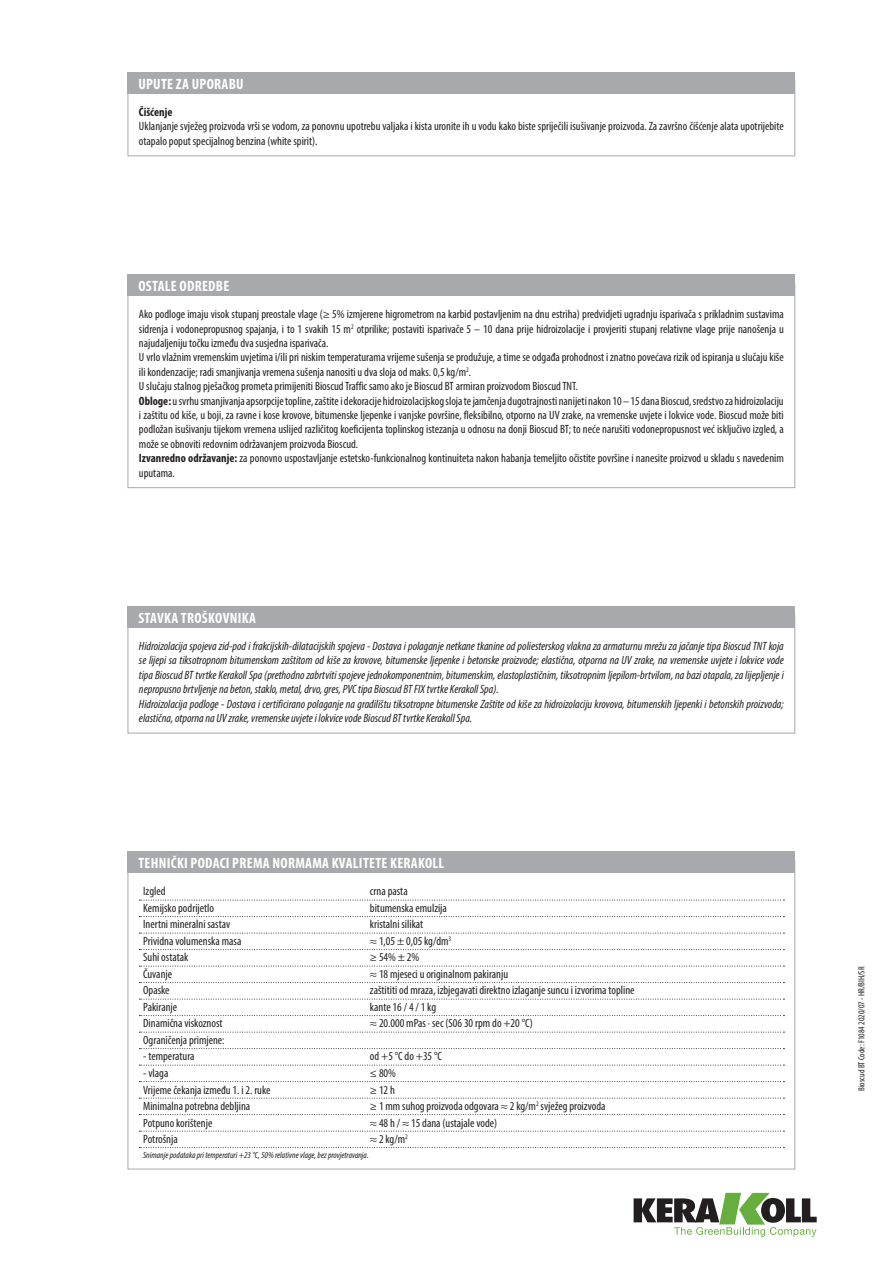
<style>
.page{position:relative;width:893px;height:1263px;background:#fff}
.page>*{position:absolute;margin:0;border:0;box-sizing:border-box;transform-origin:0 0}
.titolo_box{font:700 condensed 15px "Myriad Pro";letter-spacing:.02em;color:#fff}
.testo_box{font:condensed 12px/14.4px "Myriad Pro";color:#231f20}
.testo_box_corsivo{font:italic condensed 12px/14.4px "Myriad Pro";color:#231f20;text-align:justify}
.tabelle_-_testo{font:condensed 12px "Myriad Pro";color:#231f20}
.testo_box_bold{font:700 condensed 12px "Myriad Pro";color:#231f20}
.tabelle_-_note{font:italic condensed 9px "Myriad Pro";color:#231f20}
.notag_eco_codice_sc{font:condensed 9px "Myriad Pro";color:#231f20}
.s1{font-weight:700}
</style>
<div class="page">
<svg style="left:634px;top:1193px;width:183px;height:44px"></svg>
<div style="left:128px;top:81px;width:667px;height:75px;border:1px solid #a8a9ad"></div>
<div style="left:128px;top:72px;width:667px;height:22px;background:#a8a9ad"></div>
<div style="left:128px;top:274px;width:667px;height:22px;background:#a8a9ad"></div>
<div style="left:128px;top:615px;width:667px;height:118px;border:1px solid #a8a9ad"></div>
<div style="left:128px;top:606px;width:667px;height:21px;background:#a8a9ad"></div>
<svg style="left:139px;top:900px;width:645px;height:1px"></svg>
<svg style="left:139px;top:916px;width:645px;height:1px"></svg>
<svg style="left:139px;top:933px;width:645px;height:1px"></svg>
<svg style="left:139px;top:949px;width:645px;height:1px"></svg>
<svg style="left:139px;top:966px;width:645px;height:1px"></svg>
<svg style="left:139px;top:982px;width:645px;height:1px"></svg>
<svg style="left:139px;top:999px;width:645px;height:1px"></svg>
<svg style="left:139px;top:1015px;width:645px;height:1px"></svg>
<svg style="left:139px;top:1032px;width:645px;height:1px"></svg>
<svg style="left:139px;top:1048px;width:645px;height:1px"></svg>
<svg style="left:139px;top:1065px;width:645px;height:1px"></svg>
<svg style="left:139px;top:1081px;width:645px;height:1px"></svg>
<svg style="left:139px;top:1098px;width:645px;height:1px"></svg>
<svg style="left:139px;top:1114px;width:645px;height:1px"></svg>
<svg style="left:139px;top:1131px;width:645px;height:1px"></svg>
<svg style="left:139px;top:1147px;width:645px;height:1px"></svg>
<div style="left:128px;top:852px;width:667px;height:21px;background:#a8a9ad"></div>
<p class="titolo_box" style="left:138px;top:74px;width:107px">UPUTE ZA UPORABU</p>
<p class="testo_box_bold" style="left:139px;top:105px;width:35px">Čišćenje</p>
<p class="testo_box" style="left:139px;top:119px;width:646px">Uklanjanje svježeg proizvoda vrši se vodom, za ponovnu upotrebu valjaka i kista uronite ih u vodu kako biste spriječili isušivanje proizvoda. Za završno čišćenje alata upotrijebite otapalo poput specijalnog benzina (white spirit).</p>
<p class="titolo_box" style="left:138px;top:276px;width:93px">OSTALE ODREDBE</p>
<p class="testo_box" style="left:139px;top:307px;width:646px;text-align:justify">Ako podloge imaju visok stupanj preostale vlage (≥ 5% izmjerene higrometrom na karbid postavljenim na dnu estriha) predvidjeti ugradnju isparivača s prikladnim sustavima sidrenja i vodonepropusnog spajanja, i to 1 svakih 15 m<sup>2</sup> otprilike; postaviti isparivače 5 – 10 dana prije hidroizolacije i provjeriti stupanj relativne vlage prije nanošenja u najudaljeniju točku između dva susjedna isparivača.</p>
<p class="testo_box" style="left:139px;top:350px;width:646px">U vrlo vlažnim vremenskim uvjetima i/ili pri niskim temperaturama vrijeme sušenja se produžuje, a time se odgađa prohodnost i znatno povećava rizik od ispiranja u slučaju kiše ili kondenzacije; radi smanjivanja vremena sušenja nanositi u dva sloja od maks. 0,5 kg/m<sup>2</sup>.</p>
<p class="testo_box" style="left:139px;top:379px;width:440px">U slučaju stalnog pješačkog prometa primijeniti Bioscud Traffic samo ako je Bioscud BT armiran proizvodom Bioscud TNT.</p>
<p class="testo_box" style="left:139px;top:393px;width:646px;text-align:justify"><span class="s1">Obloge:</span> u svrhu smanjivanja apsorpcije topline, zaštite i dekoracije hidroizolacijskog sloja te jamčenja dugotrajnosti nanijeti nakon 10 – 15 dana Bioscud, sredstvo za hidroizolaciju i zaštitu od kiše, u boji, za ravne i kose krovove, bitumenske ljepenke i vanjske površine, fleksibilno, otporno na UV zrake, na vremenske uvjete i lokvice vode. Bioscud može biti podložan isušivanju tijekom vremena uslijed različitog koeficijenta toplinskog istezanja u odnosu na donji Bioscud BT; to neće narušiti vodonepropusnost već isključivo izgled, a može se obnoviti redovnim održavanjem proizvoda Bioscud.</p>
<p class="testo_box" style="left:139px;top:451px;width:646px"><span class="s1">Izvanredno održavanje:</span> za ponovno uspostavljanje estetsko-funkcionalnog kontinuiteta nakon habanja temeljito očistite površine i nanesite proizvod u skladu s navedenim uputama.</p>
<p class="titolo_box" style="left:138px;top:608px;width:119px">STAVKA TROŠKOVNIKA</p>
<p class="testo_box_corsivo" style="left:139px;top:639px;width:646px">Hidroizolacija spojeva zid-pod i frakcijskih-dilatacijskih spojeva - Dostava i polaganje netkane tkanine od poliesterskog vlakna za armaturnu mrežu za jačanje tipa Bioscud TNT koja se lijepi sa tiksotropnom bitumenskom zaštitom od kiše za krovove, bitumenske ljepenke i betonske proizvode; elastična, otporna na UV zrake, na vremenske uvjete i lokvice vode tipa Bioscud BT tvrtke Kerakoll Spa (prethodno zabrtviti spojeve jednokomponentnim, bitumenskim, elastoplastičnim, tiksotropnim ljepilom-brtvilom, na bazi otapala, za lijepljenje i nepropusno brtvljenje na beton, staklo, metal, drvo, gres, PVC tipa Bioscud BT FIX tvrtke Kerakoll Spa).</p>
<p class="testo_box_corsivo" style="left:139px;top:696px;width:646px">Hidroizolacija podloge - Dostava i certificirano polaganje na gradilištu tiksotropne bitumenske Zaštite od kiše za hidroizolaciju krovova, bitumenskih ljepenki i betonskih proizvoda; elastična, otporna na UV zrake, vremenske uvjete i lokvice vode Bioscud BT tvrtke Kerakoll Spa.</p>
<p class="titolo_box" style="left:138px;top:853px;width:307px">TEHNIČKI PODACI PREMA NORMAMA KVALITETE KERAKOLL</p>
<p class="tabelle_-_testo" style="left:143px;top:884px;width:24px">Izgled</p>
<p class="tabelle_-_testo" style="left:370px;top:884px;width:39px">crna pasta</p>
<p class="tabelle_-_testo" style="left:143px;top:901px;width:72px">Kemijsko podrijetlo</p>
<p class="tabelle_-_testo" style="left:370px;top:901px;width:78px">bitumenska emulzija</p>
<p class="tabelle_-_testo" style="left:143px;top:917px;width:89px">Inertni mineralni sastav</p>
<p class="tabelle_-_testo" style="left:370px;top:917px;width:55px">kristalni silikat</p>
<p class="tabelle_-_testo" style="left:143px;top:934px;width:100px">Prividna volumenska masa</p>
<p class="tabelle_-_testo" style="left:370px;top:934px;width:83px">≈ 1,05 ± 0,05 kg/dm<sup>3</sup></p>
<p class="tabelle_-_testo" style="left:143px;top:950px;width:47px">Suhi ostatak</p>
<p class="tabelle_-_testo" style="left:370px;top:950px;width:51px">≥ 54% ± 2%</p>
<p class="tabelle_-_testo" style="left:143px;top:967px;width:30px">Čuvanje</p>
<p class="tabelle_-_testo" style="left:370px;top:967px;width:140px">≈ 18 mjeseci u originalnom pakiranju</p>
<p class="tabelle_-_testo" style="left:143px;top:983px;width:28px">Opaske</p>
<p class="tabelle_-_testo" style="left:370px;top:983px;width:266px">zaštititi od mraza, izbjegavati direktno izlaganje suncu i izvorima topline</p>
<p class="tabelle_-_testo" style="left:143px;top:1000px;width:36px">Pakiranje</p>
<p class="tabelle_-_testo" style="left:370px;top:1000px;width:68px">kante 16 / 4 / 1 kg</p>
<p class="tabelle_-_testo" style="left:143px;top:1016px;width:81px">Dinamična viskoznost</p>
<p class="tabelle_-_testo" style="left:370px;top:1016px;width:164px">≈ 20.000 mPas · sec (S06 30 rpm do +20 °C)</p>
<p class="tabelle_-_testo" style="left:143px;top:1033px;width:83px">Ograničenja primjene:</p>
<p class="tabelle_-_testo" style="left:143px;top:1049px;width:53px">- temperatura</p>
<p class="tabelle_-_testo" style="left:370px;top:1049px;width:74px">od +5 °C do +35 °C</p>
<p class="tabelle_-_testo" style="left:143px;top:1066px;width:27px">- vlaga</p>
<p class="tabelle_-_testo" style="left:370px;top:1066px;width:28px">≤ 80%</p>
<p class="tabelle_-_testo" style="left:143px;top:1082px;width:129px">Vrijeme čekanja između 1. i 2. ruke</p>
<p class="tabelle_-_testo" style="left:370px;top:1082px;width:27px">≥ 12 h</p>
<p class="tabelle_-_testo" style="left:143px;top:1099px;width:109px">Minimalna potrebna debljina</p>
<p class="tabelle_-_testo" style="left:370px;top:1099px;width:237px">≥ 1 mm suhog proizvoda odgovara ≈ 2 kg/m<sup>2</sup> svježeg proizvoda</p>
<p class="tabelle_-_testo" style="left:143px;top:1115px;width:71px">Potpuno korištenje</p>
<p class="tabelle_-_testo" style="left:370px;top:1115px;width:129px">≈ 48 h / ≈ 15 dana (ustajale vode)</p>
<p class="tabelle_-_testo" style="left:143px;top:1132px;width:36px">Potrošnja</p>
<p class="tabelle_-_testo" style="left:370px;top:1132px;width:39px">≈ 2 kg/m<sup>2</sup></p>
<p class="tabelle_-_note" style="left:143px;top:1150px;width:227px">Snimanje podataka pri temperaturi +23 °C, 50% relativne vlage, bez provjetravanja.</p>
<p class="notag_eco_codice_sc" style="left:856px;top:1091px;width:126px;rotate:-90deg">Bioscud BT Code: F1084 2020/07 - HR/BIH/SR</p>
</div>
